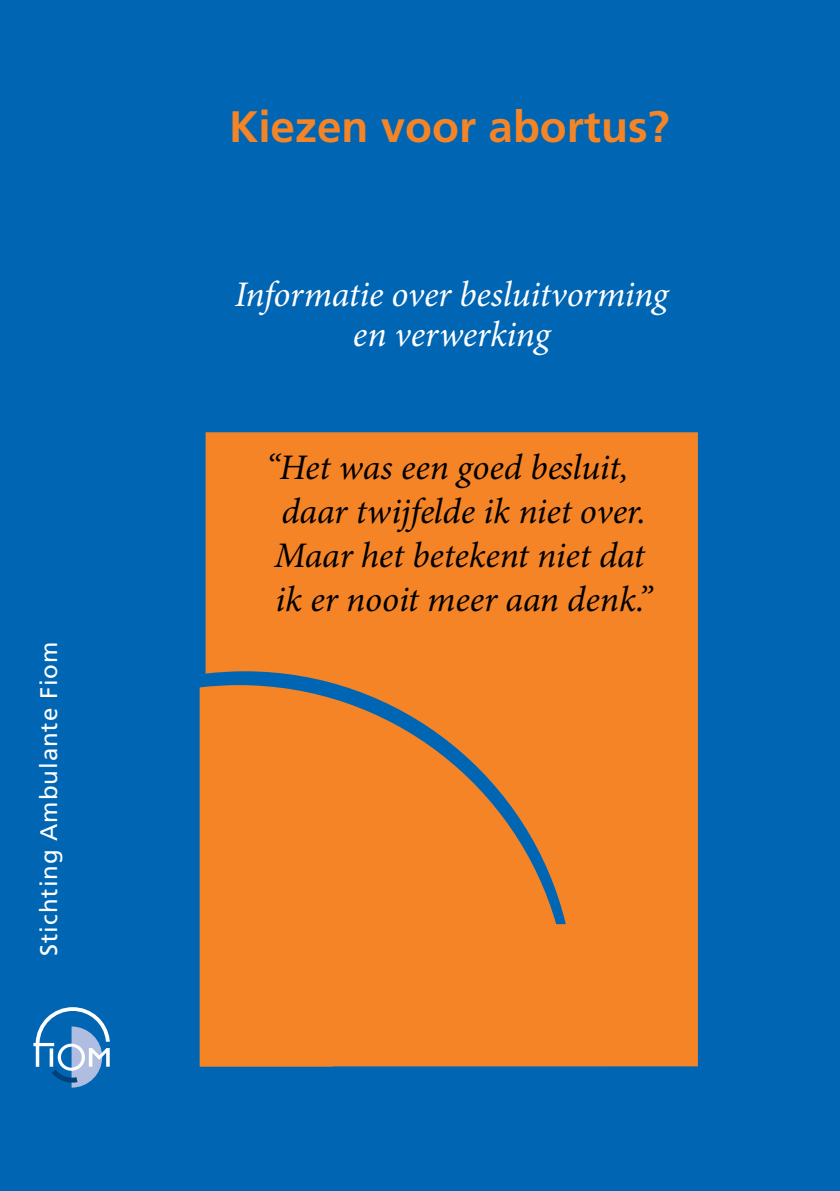
<style>
.page{position:relative;width:840px;height:1191px;background:#fff}
.page>*{position:absolute;margin:0;border:0;box-sizing:border-box;transform-origin:0 0}
.t1{font:700 44px "Frutiger";color:#f58426}
.t2{font:italic 36px/44px "Minion Pro";color:#000}
.t3{font:italic 36px/40px "Minion Pro";letter-spacing:-.005em;color:#fff;text-align:center}
.t4{font:24px "Frutiger";letter-spacing:.04em;color:#fff}
</style>
<div class="page">
<div style="left:0;top:0;width:839px;height:1191px;background:#0066b3"></div>
<div style="left:199px;top:432px;width:498px;height:634px;background:#f58426"></div>
<svg style="left:33px;top:1007px;width:77px;height:80px"></svg>
<p class="t4" style="left:35px;top:956px;width:316px;rotate:-90deg">Stichting Ambulante Fiom</p>
<p class="t1" style="left:229px;top:101px;width:442px">Kiezen voor abortus?</p>
<p class="t3" style="left:234px;top:276px;width:434px">Informatie over besluitvorming en verwerking</p>
<p class="t2" style="left:266px;top:447px;width:387px">“Het was een goed besluit, daar twijfelde ik niet over.<br>Maar het betekent niet dat ik er nooit meer aan denk.”</p>
</div>
